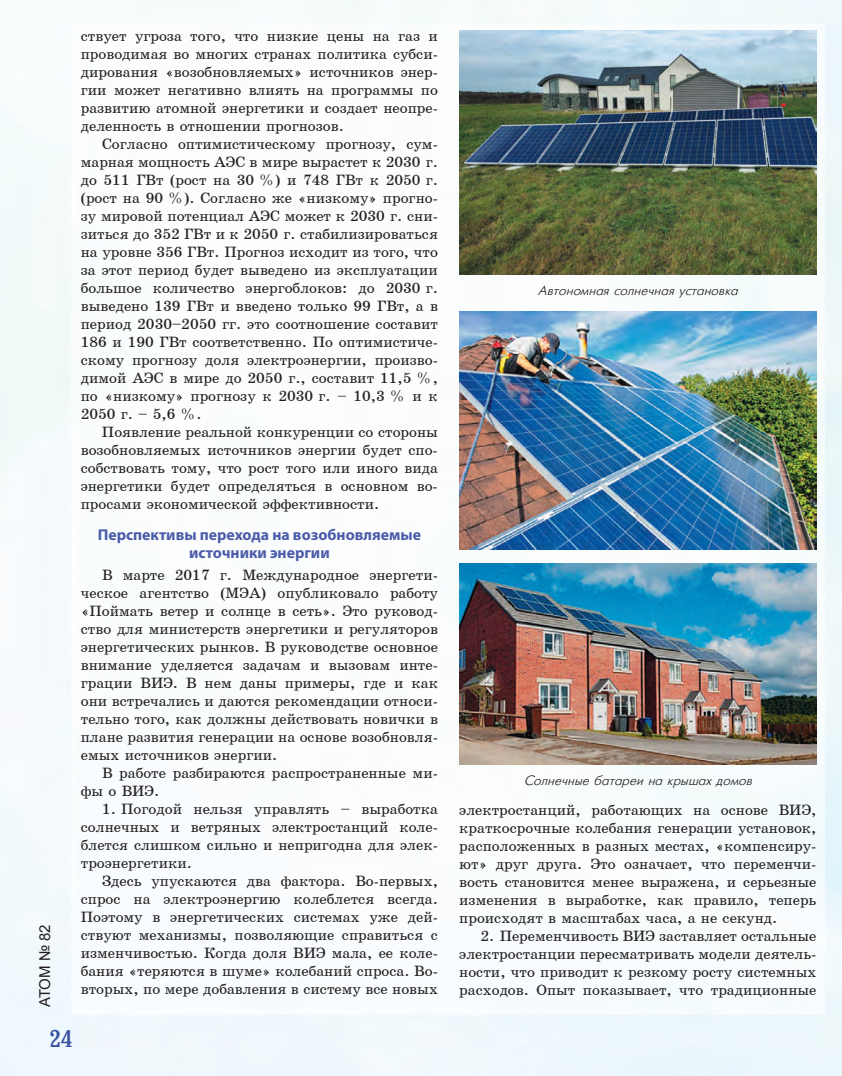
<style>
.page{position:relative;width:842px;height:1076px;background:#fff}
.page>*{position:absolute;margin:0;border:0;box-sizing:border-box;transform-origin:0 0}
.t1{font:24px "Bruskovaya Plain";color:#3a53a3}
.t2{font:700 15.75px/18px "Myriad Pro";color:#4b5ca9;text-align:center}
.t3{font:15px/18px "School";color:#231f20;text-align:justify}
.t4{font:15px "Arial";letter-spacing:-.025em;color:#231f20}
.t5{font:italic 13.5px "Futuris";color:#231f20}
</style>
<div class="page">
<img style="left:0;top:0;width:842px;height:1076px">
<img style="left:459px;top:30px;width:357px;height:245px">
<img style="left:459px;top:312px;width:357px;height:238px">
<img style="left:459px;top:564px;width:357px;height:201px">
<p class="t4" style="left:35px;top:1007px;width:84px;rotate:-90deg">АТОМ № 82</p>
<h1 class="t1" style="left:50px;top:1026px;width:24px">24</h1>
<p class="t3" style="left:81px;top:27px;width:359px">ствует угроза того, что низкие цены на газ и проводимая во многих странах политика субси&shy;дирования «возобновляемых» источников энер&shy;гии может негативно влиять на программы по развитию атомной энергетики и создает неопре&shy;деленность в отношении прогнозов.</p>
<p class="t3" style="left:81px;top:135px;width:359px;text-indent:21px">Согласно оптимистическому прогнозу, сум&shy;марная мощность АЭС в мире вырастет к 2030 г. до 511 ГВт (рост на 30 %) и 748 ГВт к 2050 г. (рост на 90 %). Согласно же «низкому» прогно&shy;зу мировой потенциал АЭС может к 2030 г. сни&shy;зиться до 352 ГВт и к 2050 г. стабилизироваться на уровне 356 ГВт. Прогноз исходит из того, что за этот период будет выведено из эксплуатации большое количество энергоблоков: до 2030 г. выведено 139 ГВт и введено только 99 ГВт, а в период 2030–2050 гг. это соотношение составит 186 и 190 ГВт соответственно. По оптимистиче&shy;скому прогнозу доля электроэнергии, произво&shy;димой АЭС в мире до 2050 г., составит 11,5 %, по «низкому» прогнозу к 2030 г. – 10,3 % и к 2050 г. – 5,6 %.</p>
<p class="t3" style="left:81px;top:423px;width:359px;text-indent:21px">Появление реальной конкуренции со стороны возобновляемых источников энергии будет спо&shy;собствовать тому, что рост того или иного вида энергетики будет определяться в основном во&shy;просами экономической эффективности.</p>
<p class="t2" style="left:98px;top:525px;width:325px">Перспективы перехода на возобновляемые источники энергии</p>
<p class="t3" style="left:81px;top:566px;width:359px;text-indent:21px">В марте 2017 г. Международное энергети&shy;ческое агентство (МЭА) опубликовало работу «Поймать ветер и солнце в сеть». Это руковод&shy;ство для министерств энергетики и регуляторов энергетических рынков. В руководстве основное внимание уделяется задачам и вызовам инте&shy;грации ВИЭ. В нем даны примеры, где и как они встречались и даются рекомендации относи&shy;тельно того, как должны действовать новички в плане развития генерации на основе возобновля&shy;емых источников энергии.</p>
<p class="t3" style="left:81px;top:764px;width:359px;text-indent:21px">В работе разбираются распространенные ми&shy;фы о ВИЭ.</p>
<p class="t3" style="left:81px;top:800px;width:359px;text-indent:21px">1. Погодой нельзя управлять – выработка солнечных и ветряных электростанций коле&shy;блется слишком сильно и непригодна для элек&shy;троэнергетики.</p>
<p class="t3" style="left:81px;top:872px;width:359px;text-indent:21px">Здесь упускаются два фактора. Во-первых, спрос на электроэнергию колеблется всегда.<br>Поэтому в энергетических системах уже дей&shy;ствуют механизмы, позволяющие справиться с изменчивостью. Когда доля ВИЭ мала, ее коле&shy;бания «теряются в шуме» колебаний спроса. Во&shy;вторых, по мере добавления в систему все новых</p>
<p class="t5" style="left:538px;top:283px;width:201px">Автономная солнечная установка</p>
<p class="t5" style="left:524px;top:773px;width:230px">Солнечные батареи на крышах домов</p>
<p class="t3" style="left:459px;top:801px;width:359px">электростанций, работающих на основе ВИЭ, краткосрочные колебания генерации установок, расположенных в разных местах, «компенсиру&shy;ют» друг друга. Это означает, что переменчи&shy;вость становится менее выражена, и серьезные изменения в выработке, как правило, теперь происходят в масштабах часа, а не секунд.</p>
<p class="t3" style="left:459px;top:927px;width:359px;text-indent:21px">2. Переменчивость ВИЭ заставляет остальные электростанции пересматривать модели деятель&shy;ности, что приводит к резкому росту системных расходов. Опыт показывает, что традиционные</p>
</div>
